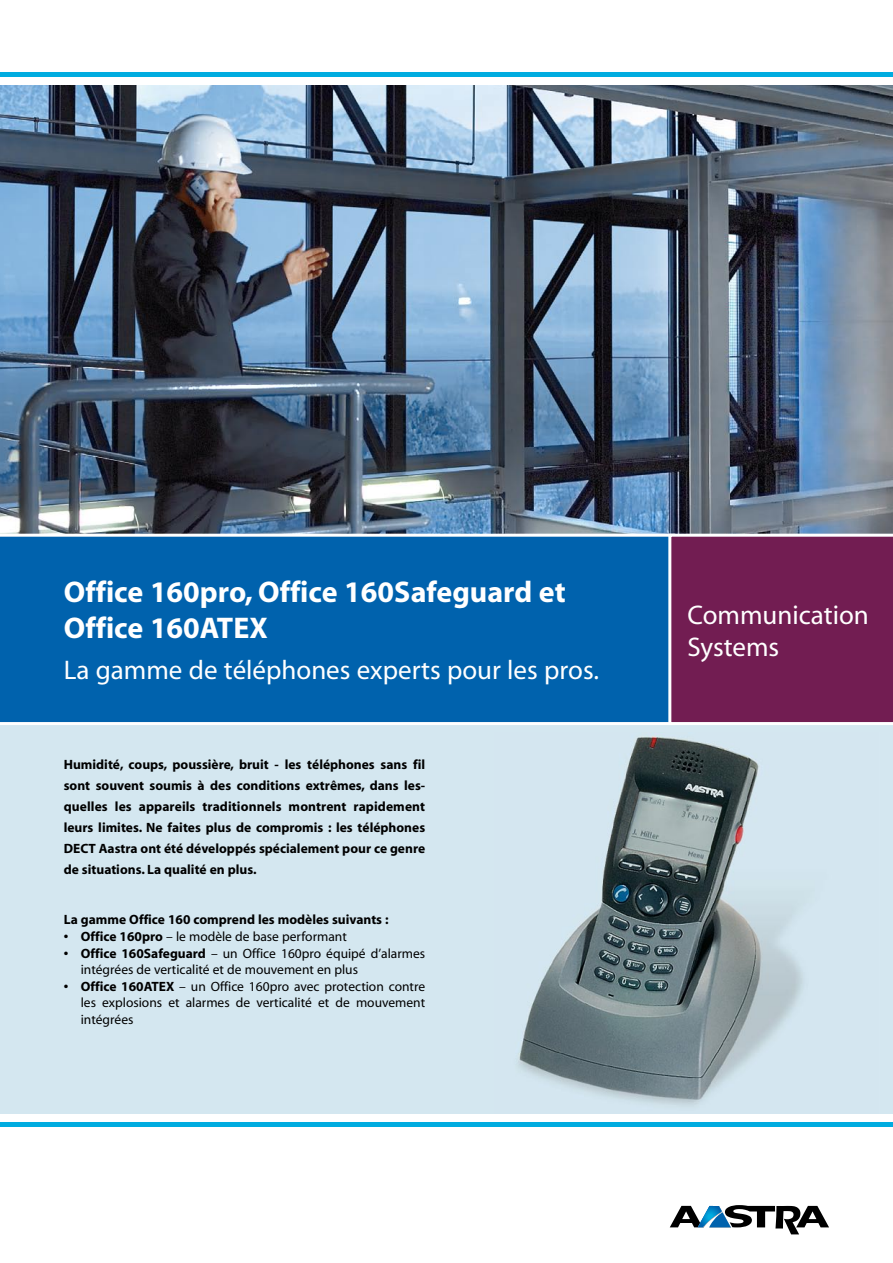
<style>
.page{position:relative;width:893px;height:1263px;background:#fff}
.page>*{position:absolute;margin:0;border:0;box-sizing:border-box;transform-origin:0 0}
.t1{font:700 30px/36px "Myriad";color:#fff}
.t2{font:27px/32.4px "Myriad";color:#fff}
.t3{font:700 13.5px/21px "Myriad";color:#000;text-align:justify}
.t4{font:13.5px/16.6px "Myriad";color:#000}
.s1{font-weight:700}
</style>
<div class="page">
<div style="left:0;top:668px;width:893px;height:446px;background:#d4e7f0"></div>
<img style="left:518px;top:736px;width:285px;height:370px">
<img style="left:0;top:85px;width:893px;height:449px">
<div style="left:0;top:536px;width:668px;height:189px;background:#0062ad"></div>
<div style="left:668px;top:536px;width:225px;height:189px;background:#721d52"></div>
<svg style="left:670px;top:1205px;width:159px;height:29px"></svg>
<div style="left:0;top:72px;width:893px;height:5px;background:#00ace0"></div>
<hr style="left:0;top:1123px;width:893px;height:4px;background:#00ace0">
<h1 class="t1" style="left:64px;top:575px;width:503px">Office 160pro, Office 160Safeguard et<br>Office 160ATEX</h1>
<h2 class="t2" style="left:64px;top:655px;width:537px">La gamme de téléphones experts pour les pros.</h2>
<p class="t3" style="left:64px;top:754px;width:363px">Humidité, coups, poussière, bruit - les téléphones sans fil sont souvent soumis à des conditions extrêmes, dans les&shy;quelles les appareils traditionnels montrent rapidement leurs limites. Ne faites plus de compromis : les téléphones DECT Aastra ont été développés spécialement pour ce genre de situations. La qualité en plus.</p>
<p class="t3" style="left:64px;top:910px;width:326px">La gamme Office 160 comprend les modèles suivants :</p>
<p class="t4" style="left:64px;top:929px;width:285px"><span class="s1">• Office 160pro</span> – le modèle de base performant</p>
<p class="t4" style="left:81px;top:945px;width:346px;text-indent:-17px"><span class="s1">• Office 160Safeguard</span> – un Office 160pro équipé d’alarmes intégrées de verticalité et de mouvement en plus</p>
<p class="t4" style="left:81px;top:978px;width:346px;text-align:justify;text-indent:-17px"><span class="s1">• Office 160ATEX</span> – un Office 160pro avec protection contre les explosions et alarmes de verticalité et de mouvement intégrées</p>
<h2 class="t2" style="left:687px;top:599px;width:183px">Communication<br>Systems</h2>
</div>
